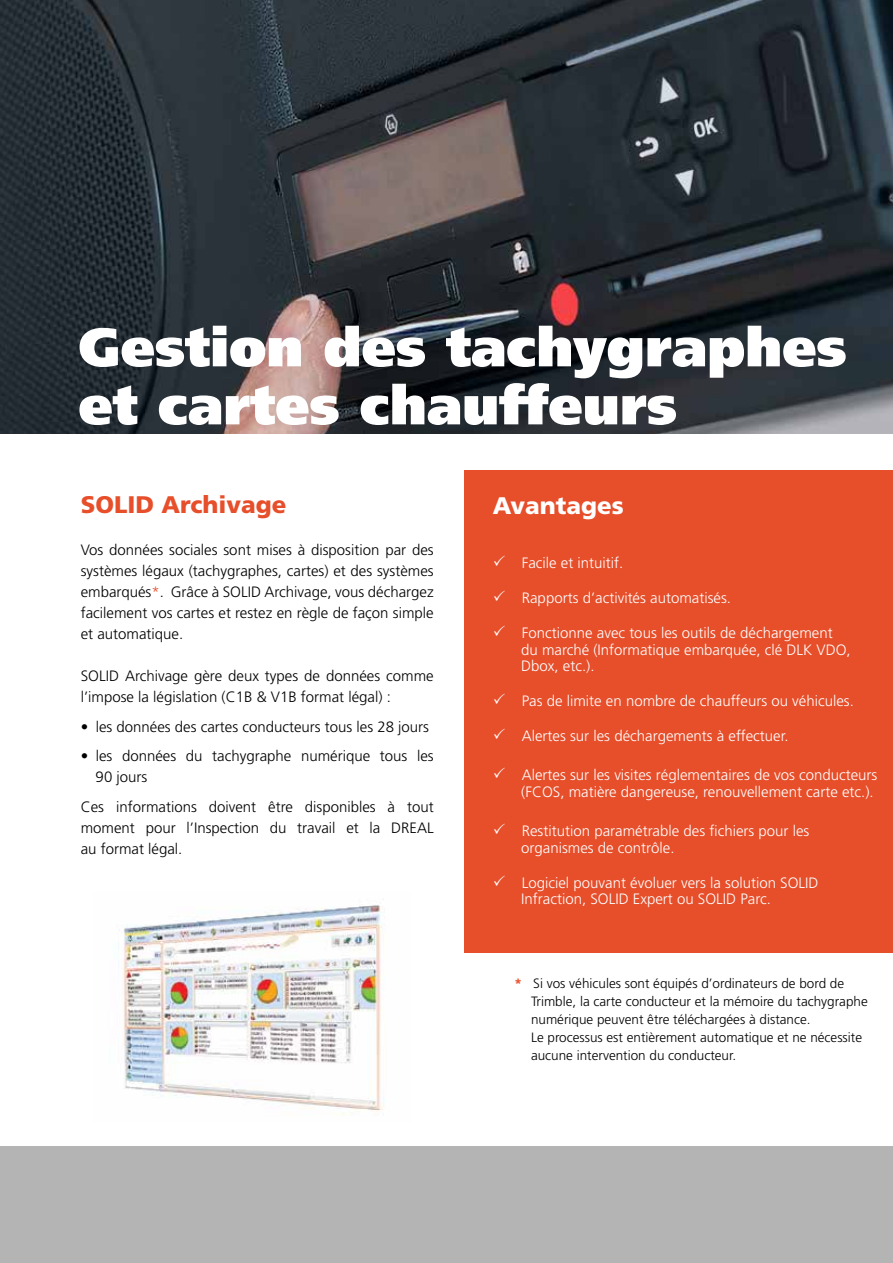
<style>
.page{position:relative;width:893px;height:1263px;background:#fff}
.page>*{position:absolute;margin:0;border:0;box-sizing:border-box;transform-origin:0 0}
.t1{font:900 54.15px/58.1px "Frutiger";color:#fff}
.t2{font:900 24px "Frutiger";color:#e74e2a}
.t3{font:900 24px "Frutiger";color:#fff}
.t4{font:300 15px/21px "Frutiger";color:#000;text-align:justify}
.t5{font:300 15px/16.5px "Frutiger";color:#fff}
.t6{font:300 13.5px/18px "Frutiger";color:#000}
.s1{color:#e74e2a}
.s2{font-weight:700;color:#e74e2a}
</style>
<div class="page">
<img style="left:0;top:0;width:893px;height:434px">
<div style="left:464px;top:471px;width:429px;height:482px;background:#e74e2a"></div>
<img style="left:123px;top:905px;width:262px;height:210px">
<div style="left:0;top:1146px;width:893px;height:117px;background:#b5b4b4"></div>
<h1 class="t1" style="left:79px;top:318px;width:769px">Gestion des tachygraphes et cartes chauffeurs</h1>
<h2 class="t2" style="left:81px;top:490px;width:207px">SOLID Archivage</h2>
<p class="t4" style="left:81px;top:540px;width:354px">Vos données sociales sont mises à disposition par des systèmes légaux (tachygraphes, cartes) et des systèmes embarqués<span class="s1">*</span>. Grâce à SOLID Archivage, vous déchargez facilement vos cartes et restez en règle de façon simple et automatique.</p>
<p class="t4" style="left:81px;top:666px;width:354px">SOLID Archivage gère deux types de données comme l’impose la législation (C1B &amp; V1B format légal) :</p>
<p class="t4" style="left:81px;top:716px;width:350px">• les données des cartes conducteurs tous les 28 jours</p>
<p class="t4" style="left:96px;top:746px;width:340px;text-indent:-15px">• les données du tachygraphe numérique tous les<br>90 jours</p>
<p class="t4" style="left:81px;top:796px;width:354px">Ces informations doivent être disponibles à tout moment pour l’Inspection du travail et la DREAL au format légal.</p>
<h2 class="t3" style="left:493px;top:491px;width:133px">Avantages</h2>
<p class="t5" style="left:522px;top:555px;width:103px">Facile et intuitif.</p>
<p class="t5" style="left:522px;top:590px;width:211px">Rapports d’activités automatisés.</p>
<p class="t5" style="left:521px;top:625px;width:331px">Fonctionne avec tous les outils de déchargement du marché (Informatique embarquée, clé DLK VDO,<br>Dbox, etc.).</p>
<p class="t5" style="left:522px;top:693px;width:334px">Pas de limite en nombre de chauffeurs ou véhicules.</p>
<p class="t5" style="left:522px;top:728px;width:268px">Alertes sur les déchargements à effectuer.</p>
<p class="t5" style="left:521px;top:767px;width:358px">Alertes sur les visites réglementaires de vos conducteurs (FCOS, matière dangereuse, renouvellement carte etc.).</p>
<p class="t5" style="left:521px;top:823px;width:290px">Restitution paramétrable des fichiers pour les organismes de contrôle.</p>
<p class="t5" style="left:521px;top:874px;width:299px">Logiciel pouvant évoluer vers la solution SOLID<br>Infraction, SOLID Expert ou SOLID Parc.</p>
<p class="t6" style="left:531px;top:975px;width:338px;text-indent:-16px"><span class="s2">*</span> Si vos véhicules sont équipés d’ordinateurs de bord de Trimble, la carte conducteur et la mémoire du tachygraphe numérique peuvent être téléchargées à distance.<br>Le processus est entièrement automatique et ne nécessite aucune intervention du conducteur.</p>
</div>
